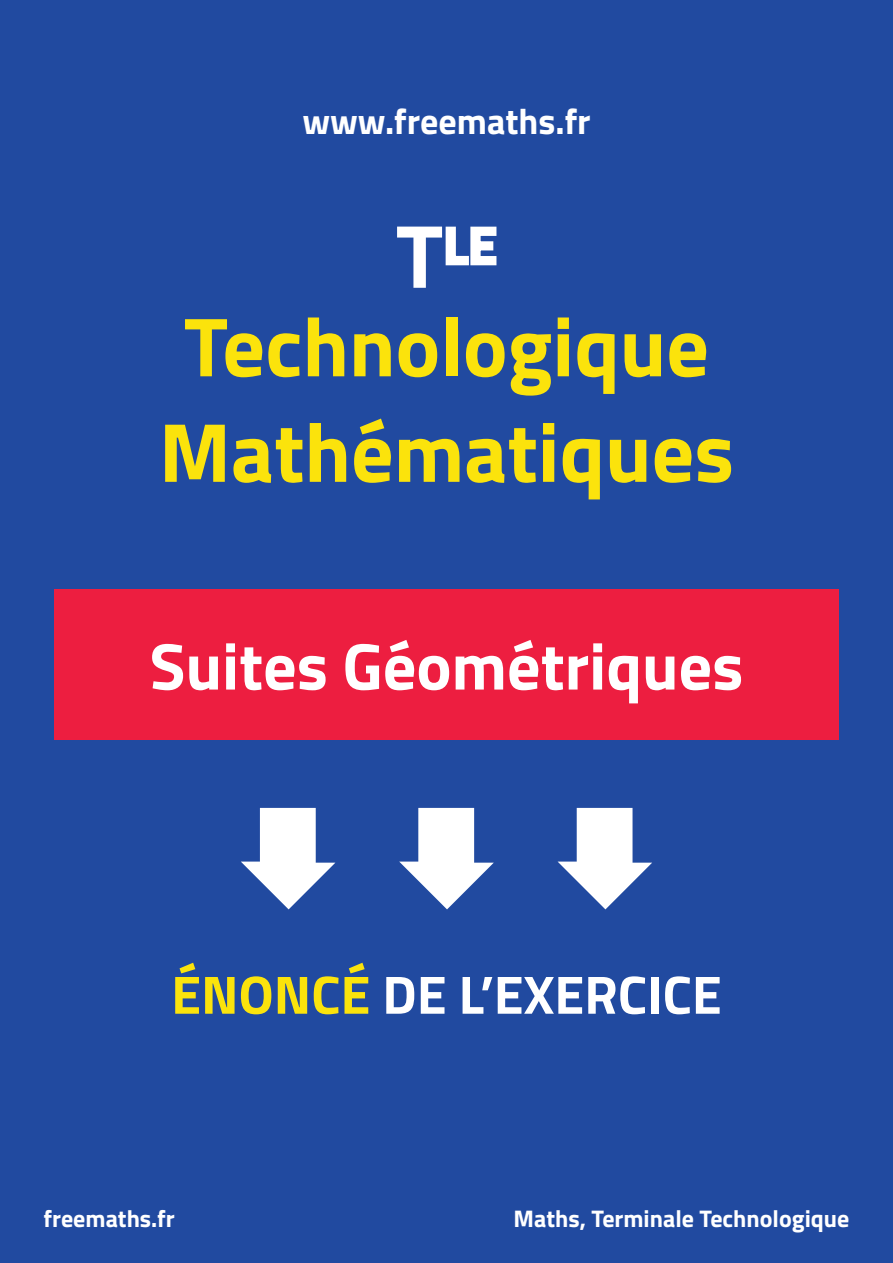
<style>
.page{position:relative;width:893px;height:1263px;background:#214aa0}
.page>*{position:absolute;margin:0;border:0;box-sizing:border-box;transform-origin:0 0}
.t1{font:700 84px/105.4px "Titillium";color:#fbe30c}
.t2{font:700 66px "Titillium";color:#fff}
.t3{font:700 54px "Titillium";color:#fff}
.t4{font:700 52.5px "Titillium";color:#fff}
.t5{font:700 36px "Titillium";color:#fff}
.t6{font:700 24px "Titillium";color:#fff}
.s1{font-size:90px}
.s2{color:#fbe30c}
</style>
<div class="page">
<svg style="left:445px;top:226px;width:52px;height:40px"></svg>
<svg style="left:241px;top:808px;width:94px;height:101px"></svg>
<svg style="left:399px;top:808px;width:95px;height:101px"></svg>
<svg style="left:558px;top:808px;width:94px;height:101px"></svg>
<div style="left:54px;top:589px;width:785px;height:151px;background:#ed1e40"></div>
<h3 class="t5" style="left:302px;top:94px;width:290px">www.freemaths.fr</h3>
<h3 class="t4" style="left:396px;top:205px;width:103px"><span class="s1">T</span>LE</h3>
<h1 class="t1" style="left:159px;top:290px;width:577px">Technologique<br>Mathématiques</h1>
<p class="t2" style="left:150px;top:616px;width:595px">Suites Géométriques</p>
<h3 class="t3" style="left:171px;top:953px;width:552px"><span class="s2">ÉNONCÉ</span> DE L’EXERCICE</h3>
<p class="t6" style="left:44px;top:1200px;width:133px">freemaths.fr</p>
<p class="t6" style="left:514px;top:1200px;width:337px">Maths, Terminale Technologique</p>
</div>
